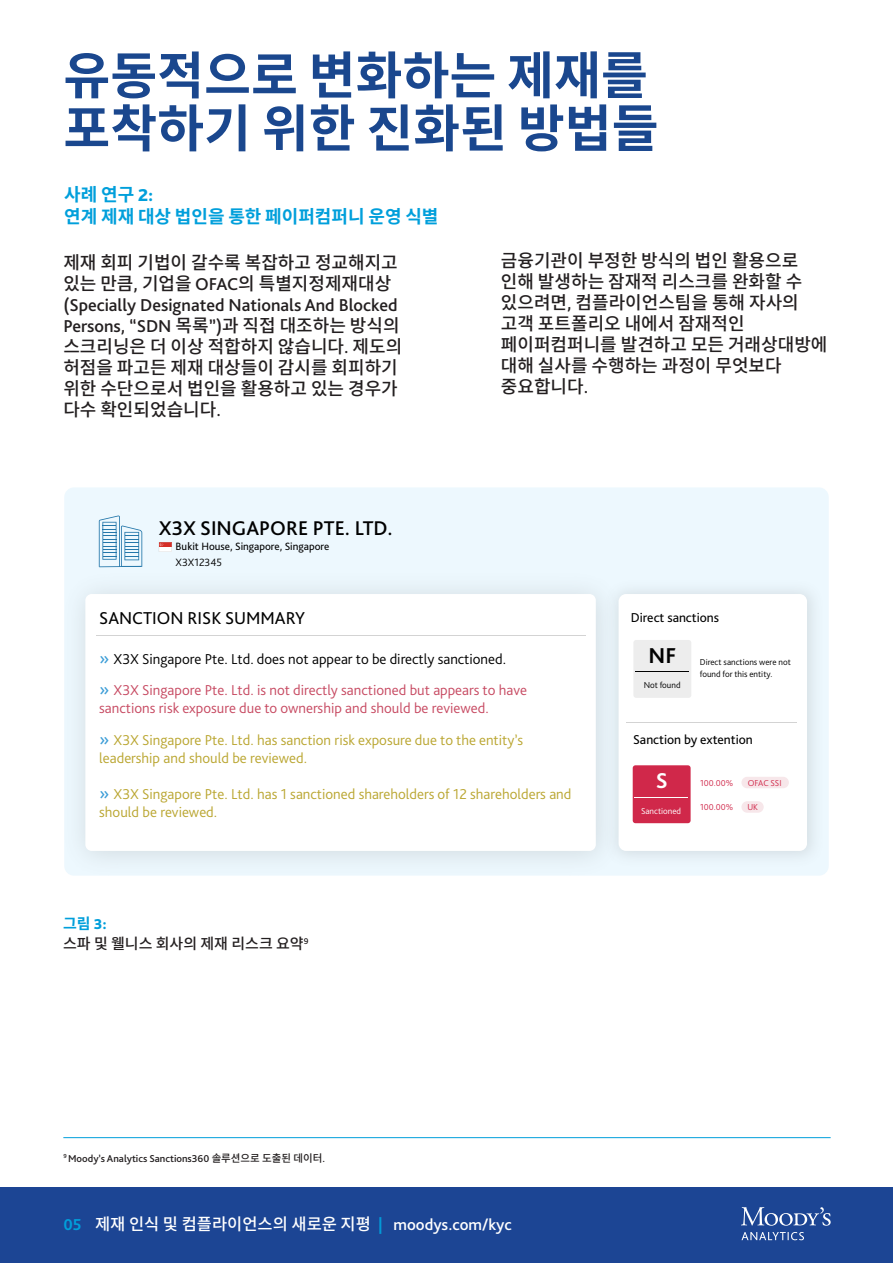
<style>
.page{position:relative;width:893px;height:1263px;background:#fff}
.page>*{position:absolute;margin:0;border:0;box-sizing:border-box;transform-origin:0 0}
.t1{font:700 51px/52.9px "Noto Sans CJ Kkr";color:#1a478e}
.t2{font:700 22.5px "Bliss Pro";color:#010101}
.t3{font:700 22.5px "Bliss Pro";color:#fff}
.t4{font:500 20.85px "Bliss Pro";color:#010101}
.t5{font:500 18px/21px "Noto Sans CJ Kkr";color:#231f20}
.t6{font:500 18px/21px "Bliss Pro";color:#231f20}
.t7{font:700 18px/21.8px "Noto Sans CJ Kkr";color:#009fdb}
.t8{font:18px "Bliss Pro";color:#010101}
.t9{font:500 16.5px "Noto Sans CJ Kkr";color:#fff}
.t10{font:300 15px/31.5px "Bliss Pro";color:#baa631}
.t11{font:300 15px/31.5px "Bliss Pro";color:#c74a62}
.t12{font:500 15px/19.5px "Noto Sans CJ Kkr";color:#231f20}
.t13{font:13.5px "Bliss Pro";color:#010101}
.t14{font:11.1px "Bliss Pro";color:#010101}
.t15{font:300 11.1px "Bliss Pro";color:#010101}
.t16{font:500 10.5px "Bliss Pro";color:#231f20}
.t17{font:300 9px/12px "Bliss Pro";color:#010101}
.t18{font:300 9px "Bliss Pro";color:#d0284a}
.t19{font:300 9px "Bliss Pro";color:#fff}
.s1{font-family:"Bliss Pro";font-weight:800}
.s2{font-family:"Bliss Pro"}
.s3{font-family:"Noto Sans CJ Kkr"}
.s4{font-weight:400;font-size:18px;color:#3b9dd7}
.s5{color:#010101}
.s6{color:#c74a62}
.s7{font-weight:700;color:#009fdb}
.s8{font-family:"Bliss Pro";font-weight:800;color:#009fdb}
.s9{font-family:"Bliss Pro";font-weight:700;color:#009fdb}
.s10{font-family:"Bliss Pro";font-weight:700;color:#039ad7}
</style>
<div class="page">
<div style="left:0;top:1188px;width:893px;height:75px;background:#1c4594"></div>
<svg style="left:741px;top:1232px;width:63px;height:8px"></svg>
<svg style="left:741px;top:1207px;width:90px;height:19px"></svg>
<div style="left:64px;top:487px;width:765px;height:389px;background:#edf8fe;border-radius:10px"></div>
<img style="left:64px;top:541px;width:500px;height:335px">
<img style="left:564px;top:591px;width:265px;height:285px">
<div style="left:85px;top:594px;width:511px;height:257px;background:#fff;border-radius:6px"></div>
<svg style="left:99px;top:515px;width:43px;height:52px"></svg>
<div style="left:619px;top:594px;width:188px;height:257px;background:#fff;border-radius:7px"></div>
<svg style="left:159px;top:542px;width:12px;height:10px"></svg>
<hr style="left:96px;top:635px;width:489px;height:1px;background:#d3d3d3">
<hr style="left:627px;top:722px;width:170px;height:1px;background:#d3d3d3">
<div style="left:633px;top:640px;width:58px;height:58px;background:#ededed;border-radius:3px"></div>
<hr style="left:635px;top:671px;width:53px;height:1px;background:#010101">
<div style="left:633px;top:765px;width:58px;height:58px;background:#d0284a;border-radius:3px"></div>
<hr style="left:634px;top:797px;width:54px;height:1px;background:#fff">
<div style="left:741px;top:777px;width:48px;height:11px;background:#f7e7ea;border-radius:6px"></div>
<div style="left:741px;top:801px;width:23px;height:12px;background:#f7e7ea;border-radius:6px"></div>
<hr style="left:63px;top:1137px;width:768px;height:1px;background:#009fdb">
<h1 class="t1" style="left:63px;top:50px;width:597px">유동적으로 변화하는 제재를 포착하기 위한 진화된 방법들</h1>
<p class="t7" style="left:64px;top:184px;width:376px">사례 연구 <span class="s1">2:<br></span>연계 제재 대상 법인을 통한 페이퍼컴퍼니 운영 식별</p>
<p class="t5" style="left:63px;top:252px;width:336px">제재 회피 기법이 갈수록 복잡하고 정교해지고 있는 만큼<span class="s2">,</span> 기업을 <span class="s2">OFAC</span>의 특별지정제재대상</p>
<p class="t6" style="left:63px;top:294px;width:338px">(Specially Designated Nationals And Blocked<br>Persons, “SDN <span class="s3">목록</span>”)<span class="s3">과 직접 대조하는 방식의</span></p>
<p class="t5" style="left:63px;top:336px;width:340px">스크리닝은 더 이상 적합하지 않습니다<span class="s2">.</span> 제도의 허점을 파고든 제재 대상들이 감시를 회피하기 위한 수단으로서 법인을 활용하고 있는 경우가 다수 확인되었습니다<span class="s2">.</span></p>
<h3 class="t4" style="left:159px;top:515px;width:235px">X3X SINGAPORE PTE. LTD.</h3>
<p class="t14" style="left:176px;top:539px;width:155px">Bukit House, Singapore, Singapore</p>
<p class="t15" style="left:176px;top:555px;width:48px">X3X12345</p>
<p class="t5" style="left:501px;top:251px;width:328px">금융기관이 부정한 방식의 법인 활용으로 인해 발생하는 잠재적 리스크를 완화할 수 있으려면<span class="s2">,</span> 컴플라이언스팀을 통해 자사의 고객 포트폴리오 내에서 잠재적인 페이퍼컴퍼니를 발견하고 모든 거래상대방에 대해 실사를 수행하는 과정이 무엇보다 중요합니다<span class="s2">.</span></p>
<p class="t8" style="left:99px;top:606px;width:207px">SANCTION RISK SUMMARY</p>
<p class="t13" style="left:631px;top:609px;width:90px">Direct sanctions</p>
<p class="t11" style="left:99px;top:643px;width:429px"><span class="s4">»</span> <span class="s5">X3X Singapore Pte. Ltd. does not appear to be directly sanctioned.<br></span><span class="s4">»</span> X3X Singapore Pte. Ltd. is not directly sanctioned but appears to have</p>
<p class="t10" style="left:99px;top:692px;width:425px"><span class="s6">sanctions risk exposure due to ownership and should be reviewed.<br></span><span class="s4">»</span> X3X Singapore Pte. Ltd. has sanction risk exposure due to the entity’s</p>
<p class="t10" style="left:99px;top:742px;width:209px">leadership and should be reviewed.</p>
<p class="t10" style="left:99px;top:784px;width:474px;line-height:18px"><span class="s4">»</span> X3X Singapore Pte. Ltd. has 1 sanctioned shareholders of 12 shareholders and should be reviewed.</p>
<p class="t12" style="left:63px;top:914px;width:247px"><span class="s7">그림</span> <span class="s8">3:<br></span>스파 및 웰니스 회사의 제재 리스크 요약<sup>9</sup></p>
<h2 class="t2" style="left:648px;top:641px;width:29px">NF</h2>
<p class="t17" style="left:644px;top:679px;width:38px">Not found</p>
<p class="t17" style="left:700px;top:656px;width:93px">Direct sanctions were not found for this entity.</p>
<p class="t13" style="left:633px;top:731px;width:121px">Sanction by extention</p>
<h2 class="t3" style="left:656px;top:767px;width:13px">S</h2>
<p class="t19" style="left:641px;top:805px;width:42px">Sanctioned</p>
<p class="t18" style="left:700px;top:777px;width:35px">100.00%</p>
<p class="t18" style="left:700px;top:801px;width:35px">100.00%</p>
<p class="t18" style="left:748px;top:777px;width:35px">OFAC SSI</p>
<p class="t18" style="left:747px;top:801px;width:12px">UK</p>
<p class="t16" style="left:63px;top:1152px;width:263px"><sup>9</sup> Moody’s Analytics Sanctions360 <span class="s3">솔루션으로 도출된 데이터</span>.</p>
<p class="t9" style="left:63px;top:1215px;width:450px"><span class="s9">05</span> 제재 인식 및 컴플라이언스의 새로운 지평 <span class="s10">|</span> <span class="s2">moodys.com/kyc</span></p>
</div>
